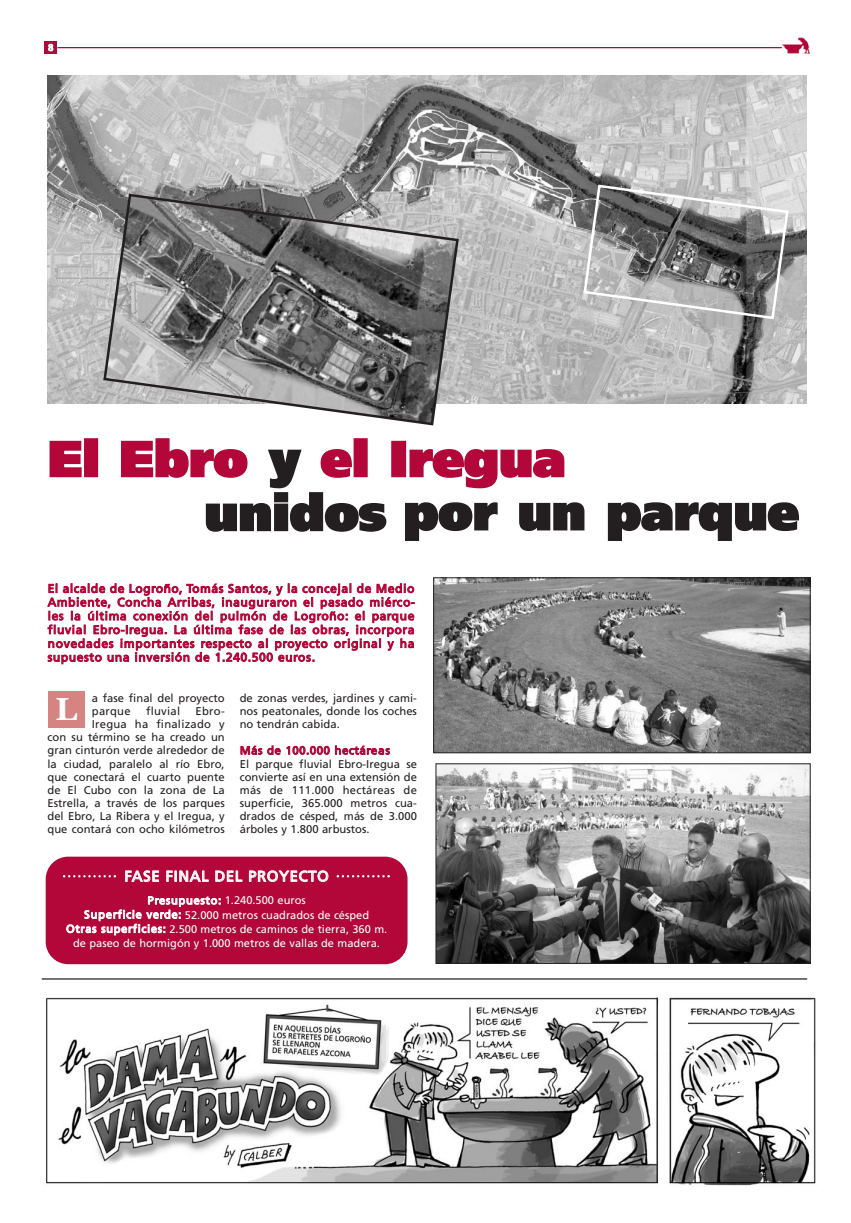
<style>
.page{position:relative;width:851px;height:1223px;background:#fff}
.page>*{position:absolute;margin:0;border:0;box-sizing:border-box;transform-origin:0 0}
.t1{font:900 50px "Frutiger";letter-spacing:-.005em;color:#231f20}
.t2{font:900 50px "Frutiger";letter-spacing:-.005em;color:#b20738}
.t3{font:700 31.75px "Georgia";color:#fff}
.t4{font:14.75px "Frutiger";letter-spacing:.05em;color:#fff}
.t5{font:11.88px/13.8px "Frutiger";letter-spacing:.055em;color:#b20738;text-align:justify}
.t6{font:11.25px/13.1px "Frutiger";color:#231f20;text-align:justify}
.t7{font:11.25px "Frutiger";letter-spacing:.055em;color:#b20738}
.t8{font:11.25px "Frutiger";letter-spacing:.02em;color:#231f20}
.t9{font:11.12px/14.1px "Frutiger";color:#fff;text-align:center}
.t10{font:9.25px "Frutiger";color:#fff}
.s1{color:#231f20}
</style>
<div class="page">
<img style="left:46px;top:997px;width:770px;height:189px">
<hr style="left:42px;top:978px;width:765px;height:1px;background:#231f20">
<img style="left:435px;top:579px;width:373px;height:172px">
<div style="left:433px;top:577px;width:377px;height:176px;border:1px solid #231f20"></div>
<img style="left:437px;top:765px;width:371px;height:196px">
<div style="left:435px;top:763px;width:375px;height:200px;border:1px solid #231f20"></div>
<div style="left:44px;top:42px;width:13px;height:12px;background:#b20738"></div>
<hr style="left:57px;top:47px;width:724px;height:1px;background:#b20738">
<img style="left:782px;top:37px;width:27px;height:16px">
<div style="left:46px;top:856px;width:361px;height:108px;background:#b20738;border-radius:22px"></div>
<img style="left:47px;top:75px;width:759px;height:329px">
<div style="left:48px;top:691px;width:36px;height:36px;background:#d68482"></div>
<svg style="left:102px;top:192px;width:358px;height:234px;background:#898989"></svg>
<svg style="left:582px;top:183px;width:207px;height:138px;background:#929292"></svg>
<svg style="left:336px;top:875px;width:54px;height:2px"></svg>
<svg style="left:63px;top:875px;width:53px;height:2px"></svg>
<p class="t10" style="left:48px;top:44px;width:7px">8</p>
<h1 class="t2" style="left:48px;top:439px;width:518px">El Ebro <span class="s1">y</span> el Iregua</h1>
<h1 class="t1" style="left:204px;top:492px;width:596px">unidos por un parque</h1>
<p class="t5" style="left:48px;top:582px;width:368px">El alcalde de Logroño, Tomás Santos, y la concejal de Medio Ambiente, Concha Arribas, inauguraron el pasado miérco&shy;les la última conexión del pulmón de Logroño: el parque fluvial Ebro-Iregua. La última fase de las obras, incorpora novedades importantes respecto al proyecto original y ha supuesto una inversión de 1.240.500 euros.</p>
<p class="t6" style="left:92px;top:692px;width:134px">a fase final del proyecto parque</p>
<h2 class="t3" style="left:55px;top:696px;width:23px">L</h2>
<p class="t8" style="left:146px;top:706px;width:36px">fluvial</p>
<p class="t6" style="left:47px;top:705px;width:179px;text-align:right">Ebro-<br>Iregua ha finalizado y<br>con su término se ha creado un gran cinturón verde alrededor de la ciudad, paralelo al río Ebro, que conectará el cuarto puente de El Cubo con la zona de La<br>Estrella, a través de los parques del Ebro, La Ribera y el Iregua, y que contará con ocho kilómetros</p>
<p class="t6" style="left:240px;top:692px;width:179px">de zonas verdes, jardines y cami&shy;nos peatonales, donde los coches no tendrán cabida.</p>
<p class="t7" style="left:240px;top:746px;width:151px">Más de 100.000 hectáreas</p>
<p class="t6" style="left:240px;top:758px;width:179px">El parque fluvial Ebro-Iregua se convierte así en una extensión de más de 111.000 hectáreas de superficie, 365.000 metros cua&shy;drados de césped, más de 3.000 árboles y 1.800 arbustos.</p>
<h3 class="t4" style="left:124px;top:870px;width:206px">FASE FINAL DEL PROYECTO</h3>
<p class="t9" style="left:66px;top:894px;width:322px">Presupuesto: 1.240.500 euros<br>Superficie verde: 52.000 metros cuadrados de césped<br>Otras superficies: 2.500 metros de caminos de tierra, 360 m. de paseo de hormigón y 1.000 metros de vallas de madera.</p>
</div>
